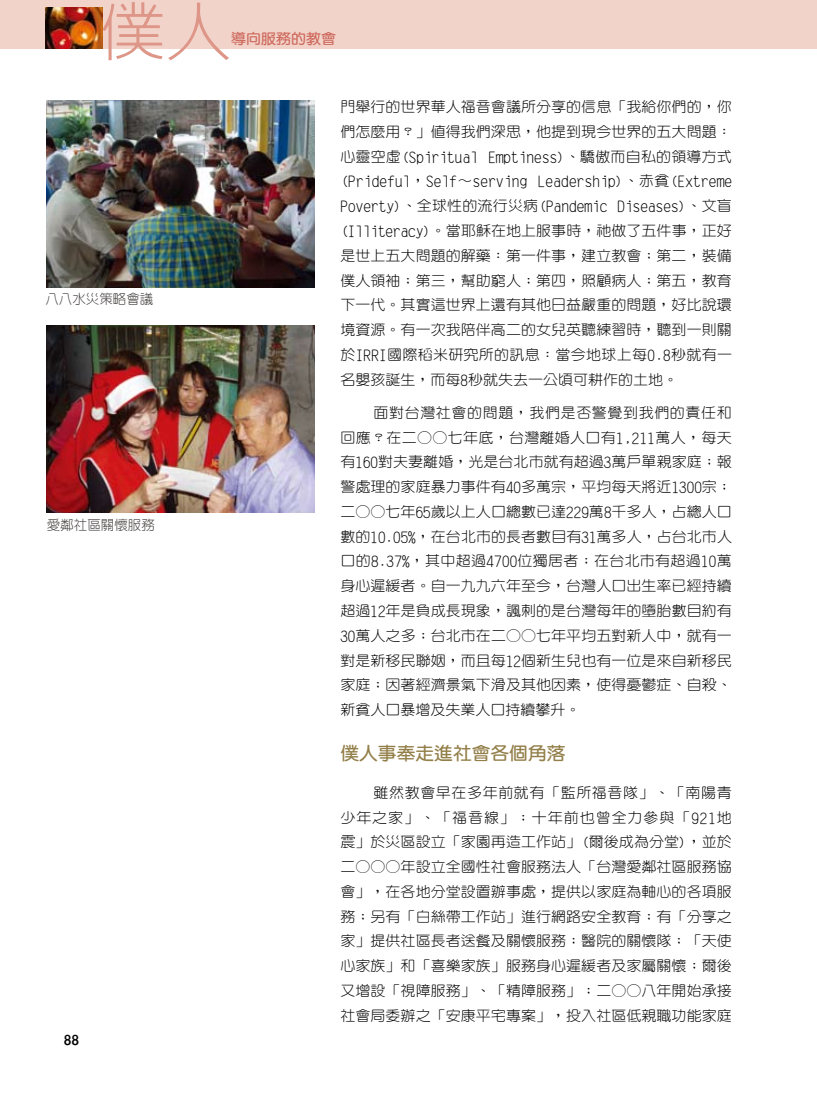
<style>
.page{position:relative;width:817px;height:1102px;background:#fff}
.page>*{position:absolute;margin:0;border:0;box-sizing:border-box;transform-origin:0 0}
.t1{font:300 62.7px "New Gothic";color:#dd9687;scale:1.05 1}
.t2{font:700 17.85px "Yen Round";color:#937f49;scale:1.05 1}
.t3{font:16.5px "Li Gothic Med";color:#000}
.t4{font:300 14.25px/24.8px "Yen Round";letter-spacing:.005em;color:#000;text-align:justify;scale:1.05 1}
.t5{font:700 14.25px "Yen Round";color:#cd685b;scale:1.05 1}
.t6{font:300 13.5px "Yen Round";color:#3f3b3a}
</style>
<div class="page">
<img style="left:47px;top:101px;width:268px;height:187px">
<img style="left:47px;top:325px;width:268px;height:187px">
<div style="left:0;top:0;width:816px;height:49px;background:#f2d3ca"></div>
<img style="left:46px;top:8px;width:56px;height:41px">
<p class="t1" style="left:99px;top:0;width:127px">僕人</p>
<p class="t5" style="left:231px;top:31px;width:101px">導向服務的教會</p>
<p class="t6" style="left:45px;top:292px;width:109px">八八水災策略會議</p>
<p class="t6" style="left:47px;top:517px;width:109px">愛鄰社區關懷服務</p>
<p class="t3" style="left:64px;top:1031px;width:17px">88</p>
<p class="t4" style="left:340px;top:94px;width:374px">門舉行的世界華人福音會議所分享的信息「我給你們的，你們怎麼用？」值得我們深思，他提到現今世界的五大問題：心靈空虛(Spiritual Emptiness)、驕傲而自私的領導方式(Prideful，Self∼serving Leadership)、赤貧(Extreme Poverty)、全球性的流行災病(Pandemic Diseases)、文盲(Illiteracy)。當耶穌在地上服事時，祂做了五件事，正好是世上五大問題的解藥：第一件事，建立教會；第二，裝備僕人領袖；第三，幫助窮人；第四，照顧病人；第五，教育下一代。其實這世界上還有其他日益嚴重的問題，好比說環境資源。有一次我陪伴高二的女兒英聽練習時，聽到一則關於IRRI國際稻米研究所的訊息：當今地球上每0.8秒就有一名嬰孩誕生，而每8秒就失去一公頃可耕作的土地。</p>
<p class="t4" style="left:340px;top:400px;width:374px;text-indent:33px">面對台灣社會的問題，我們是否警覺到我們的責任和回應？在二○○七年底，台灣離婚人口有1,211萬人，每天有160對夫妻離婚，光是台北市就有超過3萬戶單親家庭；報警處理的家庭暴力事件有40多萬宗，平均每天將近1300宗；二○○七年65歲以上人口總數已達229萬8千多人，占總人口數的10.05%，在台北市的長者數目有31萬多人，占台北市人口的8.37%，其中超過4700位獨居者；在台北市有超過10萬身心遲緩者。自一九九六年至今，台灣人口出生率已經持續超過12年是負成長現象，諷刺的是台灣每年的墮胎數目約有30萬人之多；台北市在二○○七年平均五對新人中，就有一對是新移民聯姻，而且每12個新生兒也有一位是來自新移民家庭；因著經濟景氣下滑及其他因素，使得憂鬱症、自殺、新貧人口暴增及失業人口持續攀升。</p>
<p class="t2" style="left:340px;top:744px;width:216px">僕人事奉走進社會各個角落</p>
<p class="t4" style="left:340px;top:780px;width:374px;text-indent:33px">雖然教會早在多年前就有「監所福音隊」、「南陽青少年之家」、「福音線」；十年前也曾全力參與「921地震」於災區設立「家園再造工作站」(爾後成為分堂)，並於二○○○年設立全國性社會服務法人「台灣愛鄰社區服務協會」，在各地分堂設置辦事處，提供以家庭為軸心的各項服務；另有「白絲帶工作站」進行網路安全教育；有「分享之家」提供社區長者送餐及關懷服務；醫院的關懷隊；「天使心家族」和「喜樂家族」服務身心遲緩者及家屬關懷；爾後又增設「視障服務」、「精障服務」；二○○八年開始承接社會局委辦之「安康平宅專案」，投入社區低親職功能家庭</p>
</div>
